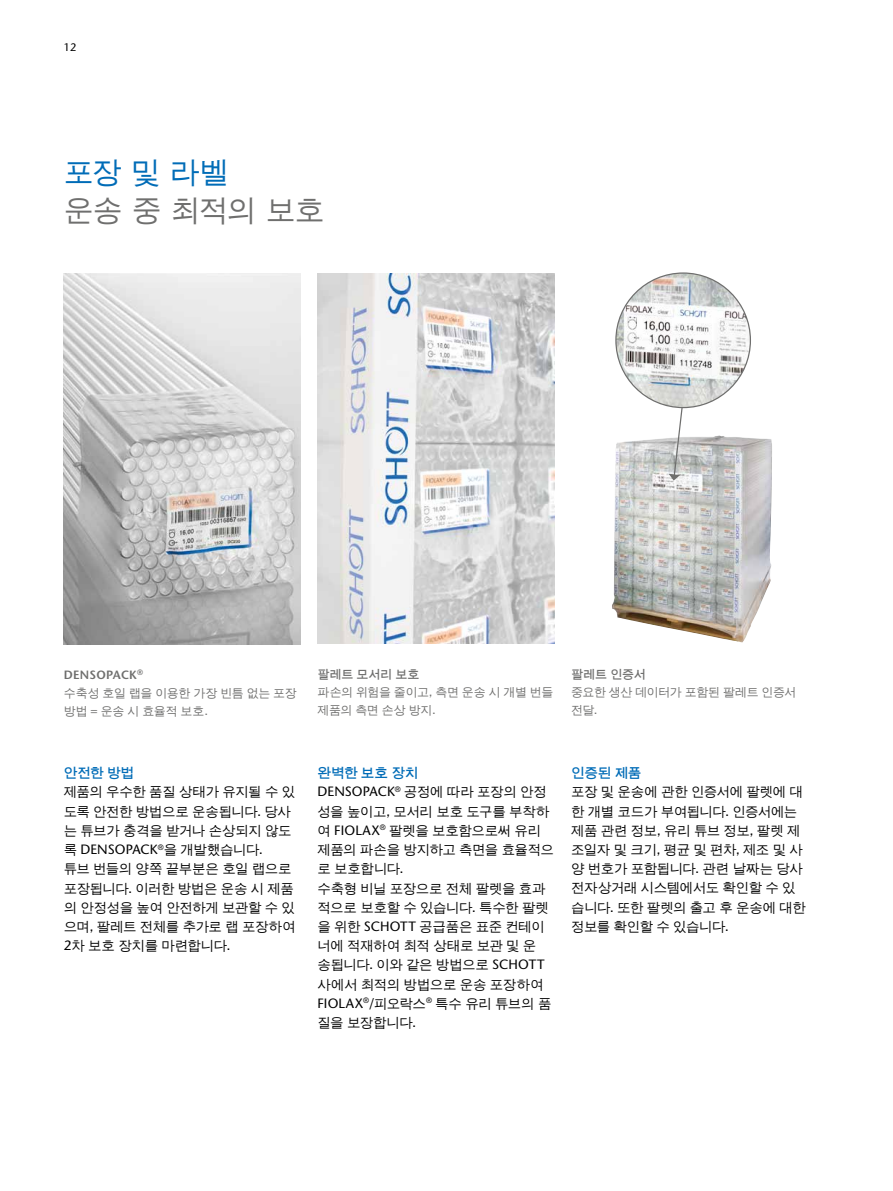
<style>
.page{position:relative;width:893px;height:1191px;background:#fff}
.page>*{position:absolute;margin:0;border:0;box-sizing:border-box;transform-origin:0 0}
.t1{font:30px "Un Dotum";letter-spacing:-.05em;color:#6f6f6e}
.t2{font:30px "Un Dotum";color:#006cb7}
.t3{font:13.5px/19.2px "Un Dotum";letter-spacing:-.04em;color:#000}
.t4{font:700 13.5px "Un Dotum";letter-spacing:-.025em;color:#006cb7}
.t5{font:12px/18px "Un Dotum";letter-spacing:-.04em;color:#6f6f6e}
.t6{font:700 12px "Un Dotum";letter-spacing:-.015em;color:#6f6f6e}
.t7{font:600 12px "Stone Sans Std";letter-spacing:.015em;color:#6f6f6e}
.t8{font:500 10.8px "Stone Sans Std";color:#000}
.s1{font-family:"Stone Sans Std";font-weight:500}
.s2{font-weight:700;color:#006cb7}
</style>
<div class="page">
<img style="left:64px;top:273px;width:236px;height:371px">
<img style="left:317px;top:273px;width:237px;height:370px">
<img style="left:612px;top:435px;width:160px;height:207px">
<img style="left:616px;top:273px;width:134px;height:134px;border-radius:67px">
<svg style="left:669px;top:406px;width:14px;height:74px"></svg>
<p class="t8" style="left:64px;top:40px;width:14px">12</p>
<h1 class="t2" style="left:64px;top:153px;width:167px">포장 및 라벨</h1>
<h1 class="t1" style="left:64px;top:191px;width:263px">운송 중 최적의 보호</h1>
<p class="t7" style="left:64px;top:668px;width:81px">DENSOPACK<sup>®</sup></p>
<p class="t5" style="left:64px;top:684px;width:235px">수축성 호일 랩을 이용한 가장 빈틈 없는 포장 방법 = 운송 시 효율적 보호.</p>
<p class="t6" style="left:317px;top:666px;width:103px">팔레트 모서리 보호</p>
<p class="t5" style="left:317px;top:683px;width:237px">파손의 위험을 줄이고, 측면 운송 시 개별 번들 제품의 측면 손상 방지.</p>
<p class="t6" style="left:571px;top:666px;width:76px">팔레트 인증서</p>
<p class="t5" style="left:571px;top:683px;width:227px">중요한 생산 데이터가 포함된 팔레트 인증서 전달.</p>
<p class="t4" style="left:64px;top:764px;width:72px">안전한 방법</p>
<p class="t3" style="left:64px;top:782px;width:234px">제품의 우수한 품질 상태가 유지될 수 있 도록 안전한 방법으로 운송됩니다. 당사 는 튜브가 충격을 받거나 손상되지 않도 록 <span class="s1">DENSOPACK</span><sup>®</sup>을 개발했습니다.<br>튜브 번들의 양쪽 끝부분은 호일 랩으로 포장됩니다. 이러한 방법은 운송 시 제품 의 안정성을 높여 안전하게 보관할 수 있 으며, 팔레트 전체를 추가로 랩 포장하여<br><span class="s1">2</span>차 보호 장치를 마련합니다.</p>
<p class="t3" style="left:317px;top:763px;width:238px"><span class="s2">완벽한 보호 장치<br></span><span class="s1">DENSOPACK</span><sup>®</sup> 공정에 따라 포장의 안정 성을 높이고, 모서리 보호 도구를 부착하 여 <span class="s1">FIOLAX</span><sup>®</sup> 팔렛을 보호함으로써 유리 제품의 파손을 방지하고 측면을 효율적으 로 보호합니다.<br>수축형 비닐 포장으로 전체 팔렛을 효과 적으로 보호할 수 있습니다. 특수한 팔렛 을 위한 <span class="s1">SCHOTT</span> 공급품은 표준 컨테이 너에 적재하여 최적 상태로 보관 및 운 송됩니다. 이와 같은 방법으로 <span class="s1">SCHOTT </span>사에서 최적의 방법으로 운송 포장하여<br><span class="s1">FIOLAX</span><sup>®</sup><span class="s1">/</span>피오락스<sup>®</sup> 특수 유리 튜브의 품 질을 보장합니다.</p>
<p class="t4" style="left:571px;top:764px;width:72px">인증된 제품</p>
<p class="t3" style="left:571px;top:782px;width:236px">포장 및 운송에 관한 인증서에 팔렛에 대 한 개별 코드가 부여됩니다. 인증서에는 제품 관련 정보, 유리 튜브 정보, 팔렛 제 조일자 및 크기, 평균 및 편차, 제조 및 사 양 번호가 포함됩니다. 관련 날짜는 당사 전자상거래 시스템에서도 확인할 수 있 습니다. 또한 팔렛의 출고 후 운송에 대한 정보를 확인할 수 있습니다.</p>
</div>
